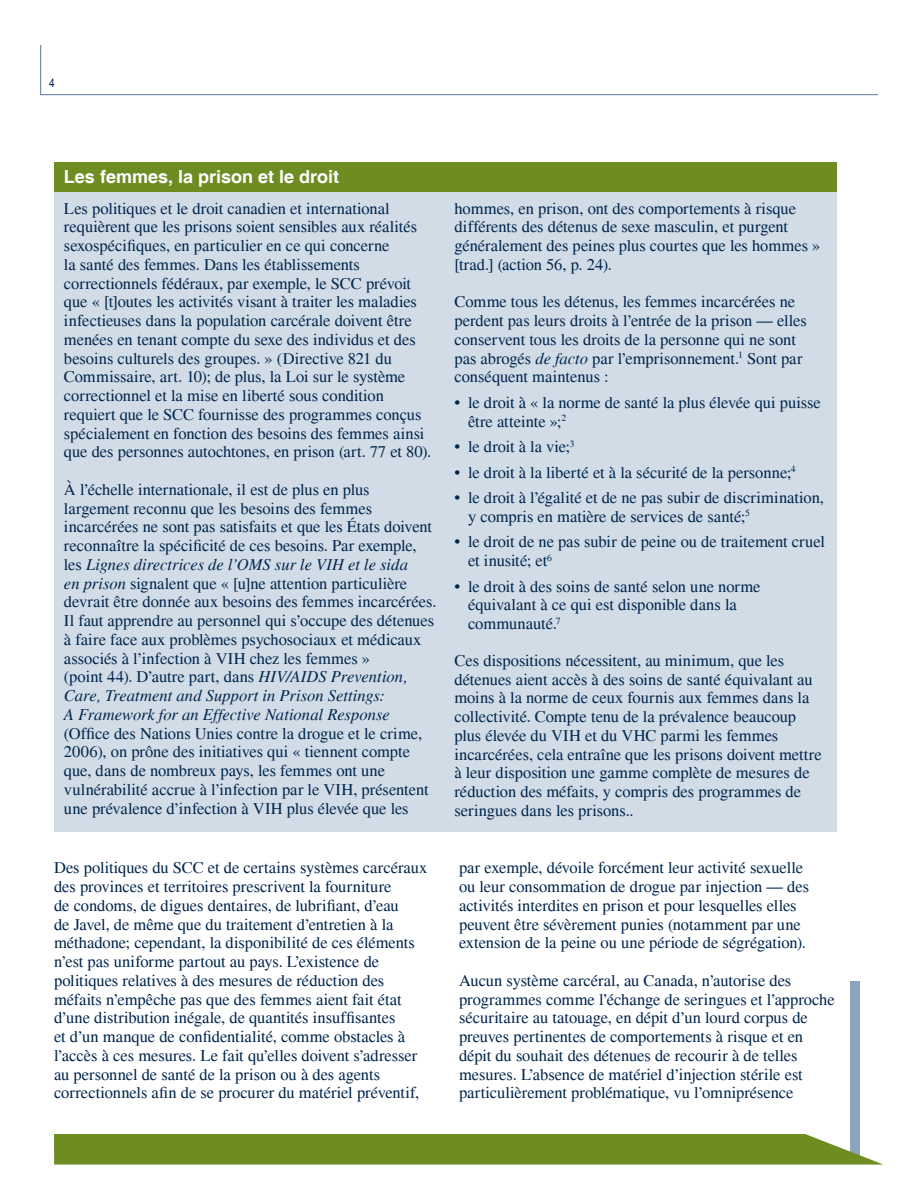
<style>
.page{position:relative;width:918px;height:1188px;background:#fff}
.page>*{position:absolute;margin:0;border:0;box-sizing:border-box;transform-origin:0 0}
.Heading_2{font:700 18px "Helvetica";color:#fff}
.texte{font:16.5px/18.8px "Times";letter-spacing:-.005em;color:#00254c}
.texte_boulet{font:16.5px/18.8px "Times";letter-spacing:-.005em;color:#00254c}
.t1{font:condensed 12px "Helvetica";color:#00254c}
.s1{font-style:italic}
</style>
<div class="page">
<div style="left:850px;top:982px;width:9px;height:181px;background:#8ca2bd"></div>
<svg style="left:40px;top:45px;width:839px;height:50px"></svg>
<svg style="left:54px;top:1134px;width:829px;height:31px;background:#74932f"></svg>
<div style="left:54px;top:192px;width:783px;height:640px;background:#d2dce7"></div>
<div style="left:54px;top:163px;width:783px;height:29px;background:#6d8d23"></div>
<p class="t1" style="left:49px;top:75px;width:7px">4</p>
<p class="Heading_2" style="left:64px;top:165px;width:277px">Les femmes, la prison et le droit</p>
<p class="texte" style="left:64px;top:199px;width:369px">Les politiques et le droit canadien et international requièrent que les prisons soient sensibles aux réalités sexospécifiques, en particulier en ce qui concerne<br>la santé des femmes. Dans les établissements correctionnels fédéraux, par exemple, le SCC prévoit que « [t]outes les activités visant à traiter les maladies infectieuses dans la population carcérale doivent être menées en tenant compte du sexe des individus et des besoins culturels des groupes. » (Directive 821 du Commissaire, art. 10); de plus, la Loi sur le système correctionnel et la mise en liberté sous condition requiert que le SCC fournisse des programmes conçus spécialement en fonction des besoins des femmes ainsi que des personnes autochtones, en prison (art. 77 et 80).</p>
<p class="texte" style="left:64px;top:480px;width:374px">À l’échelle internationale, il est de plus en plus largement reconnu que les besoins des femmes incarcérées ne sont pas satisfaits et que les États doivent reconnaître la spécificité de ces besoins. Par exemple, les <span class="s1">Lignes directrices de l’OMS sur le VIH et le sida<br>en prison</span> signalent que « [u]ne attention particulière devrait être donnée aux besoins des femmes incarcérées.<br>Il faut apprendre au personnel qui s’occupe des détenues à faire face aux problèmes psychosociaux et médicaux associés à l’infection à VIH chez les femmes »<br>(point 44). D’autre part, dans <span class="s1">HIV/AIDS Prevention, Care, Treatment and Support in Prison Settings:<br>A Framework for an Effective National Response </span>(Office des Nations Unies contre la drogue et le crime, 2006), on prône des initiatives qui « tiennent compte que, dans de nombreux pays, les femmes ont une vulnérabilité accrue à l’infection par le VIH, présentent une prévalence d’infection à VIH plus élevée que les</p>
<p class="texte" style="left:454px;top:199px;width:367px">hommes, en prison, ont des comportements à risque différents des détenus de sexe masculin, et purgent généralement des peines plus courtes que les hommes » [trad.] (action 56, p. 24).</p>
<p class="texte" style="left:454px;top:293px;width:354px">Comme tous les détenus, les femmes incarcérées ne perdent pas leurs droits à l’entrée de la prison — elles conservent tous les droits de la personne qui ne sont pas abrogés <span class="s1">de facto</span> par l’emprisonnement.<sup>1</sup> Sont par conséquent maintenus :</p>
<p class="texte_boulet" style="left:468px;top:393px;width:354px;text-indent:-14px">• le droit à « la norme de santé la plus élevée qui puisse être atteinte »;<sup>2</sup></p>
<p class="texte_boulet" style="left:454px;top:437px;width:122px">• le droit à la vie;<sup>3</sup></p>
<p class="texte_boulet" style="left:454px;top:463px;width:343px">• le droit à la liberté et à la sécurité de la personne;<sup>4</sup></p>
<p class="texte_boulet" style="left:468px;top:488px;width:358px;text-indent:-14px">• le droit à l’égalité et de ne pas subir de discrimination, y compris en matière de services de santé;<sup>5</sup></p>
<p class="texte_boulet" style="left:468px;top:533px;width:359px;text-indent:-14px">• le droit de ne pas subir de peine ou de traitement cruel et inusité; et<sup>6</sup></p>
<p class="texte_boulet" style="left:468px;top:577px;width:294px;text-indent:-14px">• le droit à des soins de santé selon une norme équivalant à ce qui est disponible dans la communauté.<sup>7</sup></p>
<p class="texte" style="left:454px;top:651px;width:369px">Ces dispositions nécessitent, au minimum, que les détenues aient accès à des soins de santé équivalant au moins à la norme de ceux fournis aux femmes dans la collectivité. Compte tenu de la prévalence beaucoup plus élevée du VIH et du VHC parmi les femmes incarcérées, cela entraîne que les prisons doivent mettre à leur disposition une gamme complète de mesures de réduction des méfaits, y compris des programmes de seringues dans les prisons..</p>
<p class="texte" style="left:54px;top:859px;width:375px">Des politiques du SCC et de certains systèmes carcéraux des provinces et territoires prescrivent la fourniture<br>de condoms, de digues dentaires, de lubrifiant, d’eau<br>de Javel, de même que du traitement d’entretien à la méthadone; cependant, la disponibilité de ces éléments n’est pas uniforme partout au pays. L’existence de politiques relatives à des mesures de réduction des méfaits n’empêche pas que des femmes aient fait état d’une distribution inégale, de quantités insuffisantes<br>et d’un manque de confidentialité, comme obstacles à l’accès à ces mesures. Le fait qu’elles doivent s’adresser au personnel de santé de la prison ou à des agents correctionnels afin de se procurer du matériel préventif,</p>
<p class="texte" style="left:459px;top:859px;width:352px">par exemple, dévoile forcément leur activité sexuelle ou leur consommation de drogue par injection — des activités interdites en prison et pour lesquelles elles peuvent être sévèrement punies (notamment par une extension de la peine ou une période de ségrégation).</p>
<p class="texte" style="left:459px;top:971px;width:377px">Aucun système carcéral, au Canada, n’autorise des programmes comme l’échange de seringues et l’approche sécuritaire au tatouage, en dépit d’un lourd corpus de preuves pertinentes de comportements à risque et en dépit du souhait des détenues de recourir à de telles mesures. L’absence de matériel d’injection stérile est particulièrement problématique, vu l’omniprésence</p>
</div>
